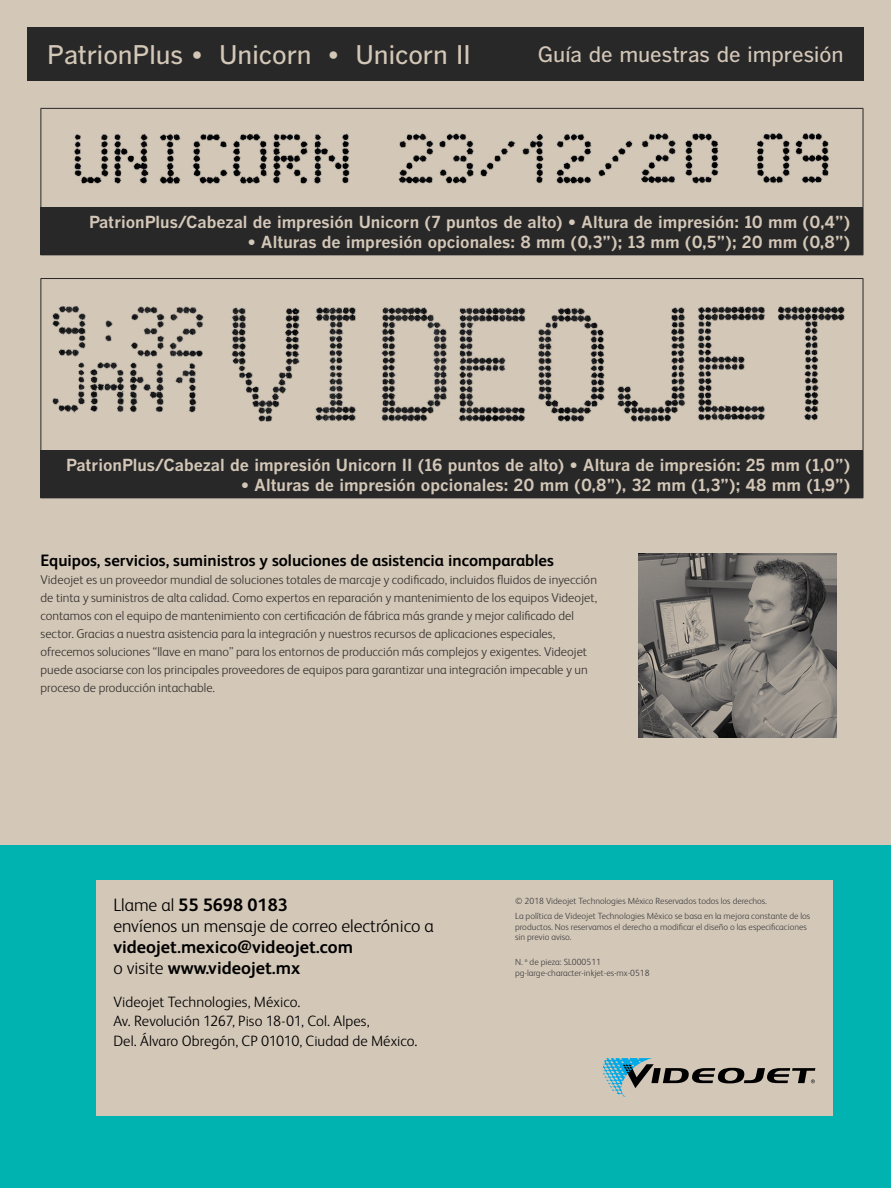
<style>
.page{position:relative;width:891px;height:1188px;background:#d3c7b7}
.page>*{position:absolute;margin:0;border:0;box-sizing:border-box;transform-origin:0 0}
.t1{font:500 25.5px "Benton Gothic";letter-spacing:-.01em;color:#d3c7b7}
.t2{font:500 21px "Benton Gothic";letter-spacing:-.005em;color:#d3c7b7}
.t3{font:300 18px/21px "FS Albert Pro";color:#000}
.t4{font:700 18px/21px "FS Albert Pro";color:#000}
.t5{font:700 16.5px "Benton Gothic";color:#d3c7b7}
.t6{font:700 16.5px "FS Albert Pro";color:#000}
.t7{font:300 15px/19.5px "FS Albert Pro";letter-spacing:.005em;color:#000}
.t8{font:300 12.75px/18px "FS Albert Pro";color:#414042}
.t9{font:300 9px/10.5px "FS Albert Pro";color:#414042}
.s1{font-weight:700}
.s2{font-weight:300}
</style>
<div class="page">
<div style="left:41px;top:451px;width:822px;height:47px;background:#292829"></div>
<hr style="left:40px;top:278px;width:823px;height:1px;background:#292829">
<hr style="left:40px;top:279px;width:1px;height:172px;background:#292829">
<hr style="left:863px;top:279px;width:1px;height:172px;background:#292829">
<hr style="left:40px;top:451px;width:1px;height:46px;background:#292829">
<hr style="left:863px;top:451px;width:1px;height:46px;background:#292829">
<hr style="left:40px;top:497px;width:823px;height:1px;background:#292829">
<div style="left:41px;top:208px;width:822px;height:47px;background:#292829"></div>
<hr style="left:40px;top:108px;width:823px;height:1px;background:#292829">
<hr style="left:40px;top:109px;width:1px;height:99px;background:#292829">
<hr style="left:863px;top:109px;width:1px;height:99px;background:#292829">
<hr style="left:40px;top:208px;width:1px;height:46px;background:#292829">
<hr style="left:863px;top:208px;width:1px;height:46px;background:#292829">
<hr style="left:40px;top:254px;width:823px;height:1px;background:#292829">
<div style="left:27px;top:27px;width:837px;height:54px;background:#292829"></div>
<img style="left:74px;top:133px;width:755px;height:51px">
<img style="left:52px;top:306px;width:152px;height:51px">
<img style="left:52px;top:362px;width:145px;height:51px">
<img style="left:231px;top:307px;width:69px;height:115px">
<img style="left:315px;top:306px;width:530px;height:116px">
<img style="left:638px;top:554px;width:199px;height:183px">
<div style="left:0;top:846px;width:891px;height:342px;background:#00b3b0"></div>
<div style="left:96px;top:880px;width:737px;height:236px;background:#d3c7b7"></div>
<svg style="left:603px;top:1058px;width:212px;height:39px"></svg>
<h1 class="t1" style="left:47px;top:40px;width:425px">PatrionPlus • Unicorn • Unicorn II</h1>
<h2 class="t2" style="left:538px;top:42px;width:307px">Guía de muestras de impresión</h2>
<p class="t5" style="left:89px;top:212px;width:763px">PatrionPlus/Cabezal de impresión Unicorn (7 puntos de alto) • Altura de impresión: 10 mm (0,4”)</p>
<p class="t5" style="left:248px;top:232px;width:604px">• Alturas de impresión opcionales: 8 mm (0,3”); 13 mm (0,5”); 20 mm (0,8”)</p>
<p class="t5" style="left:66px;top:455px;width:785px">PatrionPlus/Cabezal de impresión Unicorn II (16 puntos de alto) • Altura de impresión: 25 mm (1,0”)</p>
<p class="t5" style="left:241px;top:475px;width:611px">• Alturas de impresión opcionales: 20 mm (0,8”), 32 mm (1,3”); 48 mm (1,9”)</p>
<p class="t6" style="left:40px;top:549px;width:515px">Equipos, servicios, suministros y soluciones de asistencia incomparables</p>
<p class="t8" style="left:40px;top:570px;width:558px">Videojet es un proveedor mundial de soluciones totales de marcaje y codificado, incluidos fluidos de inyección de tinta y suministros de alta calidad. Como expertos en reparación y mantenimiento de los equipos Videojet, contamos con el equipo de mantenimiento con certificación de fábrica más grande y mejor calificado del sector. Gracias a nuestra asistencia para la integración y nuestros recursos de aplicaciones especiales, ofrecemos soluciones “llave en mano” para los entornos de producción más complejos y exigentes. Videojet puede asociarse con los principales proveedores de equipos para garantizar una integración impecable y un proceso de producción intachable.</p>
<h3 class="t3" style="left:113px;top:894px;width:322px">Llame al <span class="s1">55 5698 0183<br></span>envíenos un mensaje de correo electrónico a</h3>
<h3 class="t4" style="left:113px;top:936px;width:241px">videojet.mexico@videojet.com <span class="s2">o visite</span> www.videojet.mx</h3>
<p class="t7" style="left:113px;top:991px;width:306px">Videojet Technologies, México.<br>Av. Revolución 1267, Piso 18-01, Col. Alpes,<br>Del. Álvaro Obregón, CP 01010, Ciudad de México.</p>
<p class="t9" style="left:515px;top:893px;width:297px;line-height:14.7px">© 2018 Videojet Technologies México Reservados todos los derechos.<br>La política de Videojet Technologies México se basa en la mejora constante de los</p>
<p class="t9" style="left:515px;top:921px;width:293px">productos. Nos reservamos el derecho a modificar el diseño o las especificaciones sin previo aviso.</p>
<p class="t9" style="left:515px;top:957px;width:136px">N. º de pieza: SL000511 pg-large-character-inkjet-es-mx-0518</p>
</div>
